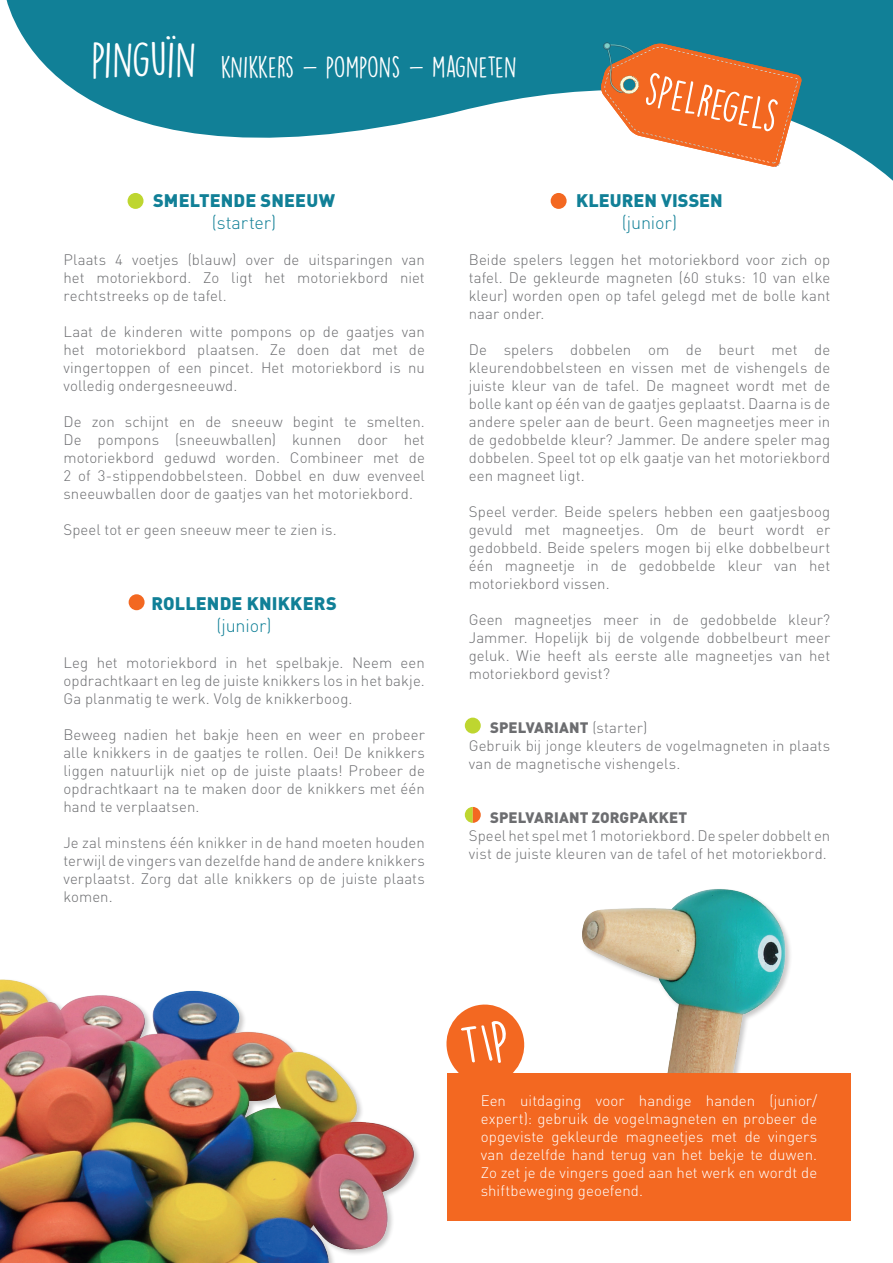
<style>
.page{position:relative;width:893px;height:1263px;background:#fff}
.page>*{position:absolute;margin:0;border:0;box-sizing:border-box;transform-origin:0 0}
.t1{font:27px "DK Lemon Yellow Sun";color:#fff}
.t2{font:900 18px "DIN Pro";letter-spacing:.01em;color:#118097}
.t3{font:300 18px "DIN Pro";letter-spacing:-.01em;color:#118097}
.t4{font:300 15px/18px "DIN Pro";letter-spacing:.005em;color:#6c6d70;text-align:justify}
.t5{font:300 15px/18px "DIN Pro";letter-spacing:.005em;color:#fff;text-align:justify}
.t6{font:900 15px "DIN Pro";letter-spacing:.01em;color:#6c6d70}
.s1{font-size:45px}
.s2{font-weight:900}
</style>
<div class="page">
<img style="left:582px;top:889px;width:208px;height:184px">
<svg style="left:6px;top:0;width:887px;height:209px;fill:#118097"></svg>
<div style="left:447px;top:1073px;width:404px;height:147px;background:#f36821"></div>
<svg style="left:601px;top:42px;width:201px;height:125px"></svg>
<div style="left:129px;top:594px;width:16px;height:16px;background:#f36821;border-radius:50%"></div>
<div style="left:551px;top:193px;width:16px;height:16px;background:#f36821;border-radius:50%"></div>
<div style="left:128px;top:193px;width:16px;height:16px;background:#bed630;border-radius:50%"></div>
<div style="left:465px;top:718px;width:16px;height:15px;background:#bed630;border-radius:50%"></div>
<img style="left:0;top:979px;width:419px;height:284px">
<svg style="left:465px;top:807px;width:16px;height:16px"></svg>
<svg style="left:446px;top:1004px;width:79px;height:69px"></svg>
<h1 class="t1" style="left:92px;top:51px;width:427px"><span class="s1">PINGUÏN</span> KNIKKERS - POMPONS - MAGNETEN</h1>
<p class="t2" style="left:153px;top:188px;width:183px">SMELTENDE SNEEUW</p>
<p class="t3" style="left:212px;top:210px;width:66px">(starter)</p>
<p class="t4" style="left:63px;top:249px;width:363px">Plaats 4 voetjes (blauw) over de uitsparingen van het motoriekbord. Zo ligt het motoriekbord niet rechtstreeks op de tafel.</p>
<p class="t4" style="left:63px;top:321px;width:363px">Laat de kinderen witte pompons op de gaatjes van het motoriekbord plaatsen. Ze doen dat met de vingertoppen of een pincet. Het motoriekbord is nu volledig ondergesneeuwd.</p>
<p class="t4" style="left:63px;top:411px;width:363px">De zon schijnt en de sneeuw begint te smelten.<br>De pompons (sneeuwballen) kunnen door het motoriekbord geduwd worden. Combineer met de 2 of 3-stippendobbelsteen. Dobbel en duw evenveel sneeuwballen door de gaatjes van het motoriekbord.</p>
<p class="t4" style="left:63px;top:519px;width:275px">Speel tot er geen sneeuw meer te zien is.</p>
<p class="t2" style="left:151px;top:591px;width:187px">ROLLENDE KNIKKERS</p>
<p class="t3" style="left:217px;top:613px;width:57px">(junior)</p>
<p class="t4" style="left:63px;top:653px;width:363px">Leg het motoriekbord in het spelbakje. Neem een opdrachtkaart en leg de juiste knikkers los in het bakje.<br>Ga planmatig te werk. Volg de knikkerboog.</p>
<p class="t4" style="left:63px;top:725px;width:363px">Beweeg nadien het bakje heen en weer en probeer alle knikkers in de gaatjes te rollen. Oei! De knikkers liggen natuurlijk niet op de juiste plaats! Probeer de opdrachtkaart na te maken door de knikkers met één hand te verplaatsen.</p>
<p class="t4" style="left:63px;top:833px;width:363px">Je zal minstens één knikker in de hand moeten houden terwijl de vingers van dezelfde hand de andere knikkers verplaatst. Zorg dat alle knikkers op de juiste plaats komen.</p>
<p class="t2" style="left:576px;top:188px;width:148px">KLEUREN VISSEN</p>
<p class="t3" style="left:622px;top:210px;width:57px">(junior)</p>
<p class="t4" style="left:469px;top:249px;width:363px">Beide spelers leggen het motoriekbord voor zich op tafel. De gekleurde magneten (60 stuks: 10 van elke kleur) worden open op tafel gelegd met de bolle kant naar onder.</p>
<p class="t4" style="left:469px;top:339px;width:363px">De spelers dobbelen om de beurt met de kleurendobbelsteen en vissen met de vishengels de juiste kleur van de tafel. De magneet wordt met de bolle kant op één van de gaatjes geplaatst. Daarna is de andere speler aan de beurt. Geen magneetjes meer in de gedobbelde kleur? Jammer. De andere speler mag dobbelen. Speel tot op elk gaatje van het motoriekbord een magneet ligt.</p>
<p class="t4" style="left:469px;top:501px;width:363px">Speel verder. Beide spelers hebben een gaatjesboog gevuld met magneetjes. Om de beurt wordt er gedobbeld. Beide spelers mogen bij elke dobbelbeurt één magneetje in de gedobbelde kleur van het motoriekbord vissen.</p>
<p class="t4" style="left:469px;top:609px;width:363px">Geen magneetjes meer in de gedobbelde kleur?<br>Jammer. Hopelijk bij de volgende dobbelbeurt meer geluk. Wie heeft als eerste alle magneetjes van het motoriekbord gevist?</p>
<p class="t4" style="left:469px;top:717px;width:363px;text-align:left;text-indent:21px"><span class="s2">SPELVARIANT</span> (starter)<br>Gebruik bij jonge kleuters de vogelmagneten in plaats van de magnetische vishengels.</p>
<p class="t6" style="left:490px;top:807px;width:199px">SPELVARIANT ZORGPAKKET</p>
<p class="t4" style="left:469px;top:825px;width:363px">Speel het spel met 1 motoriekbord. De speler dobbelt en vist de juiste kleuren van de tafel of het motoriekbord.</p>
<p class="t5" style="left:481px;top:1091px;width:338px">Een uitdaging voor handige handen (junior/ expert): gebruik de vogelmagneten en probeer de opgeviste gekleurde magneetjes met de vingers van dezelfde hand terug van het bekje te duwen.<br>Zo zet je de vingers goed aan het werk en wordt de shiftbeweging geoefend.</p>
</div>
